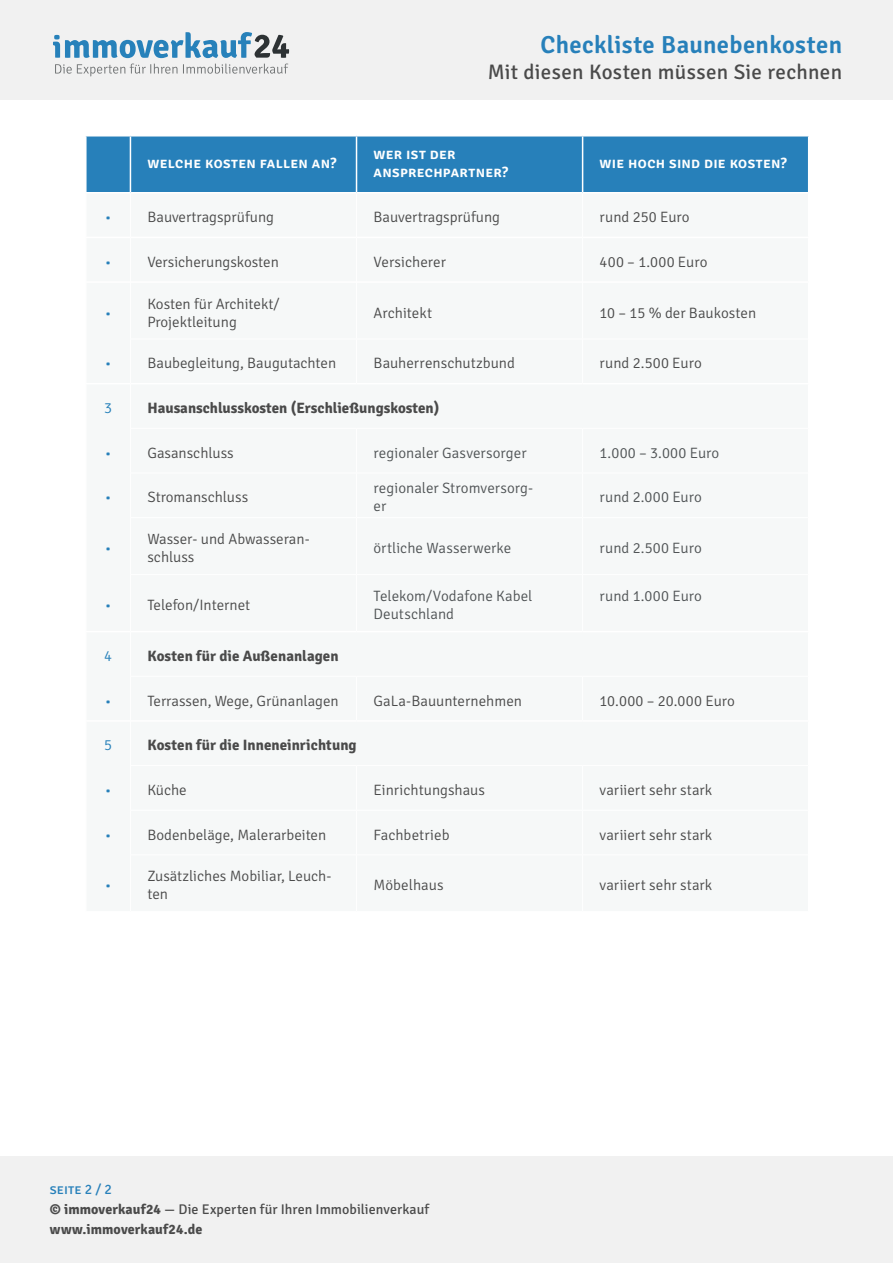
<style>
.page{position:relative;width:893px;height:1263px;background:#fff}
.page>*{position:absolute;margin:0;border:0;box-sizing:border-box;transform-origin:0 0}
.t1{font:600 24.6px "Signika";letter-spacing:.015em;color:#2780ba}
.t2{font:21px "Signika";letter-spacing:.015em;color:#4a4a4a}
.t3{font:300 15px/18px "Signika";color:#4a4a4a}
.t4{font:300 15px/18px "Signika";color:#4f5355}
.t5{font:700 15px "Signika";color:#4a4a4a}
.t6{font:600 15px "Signika";letter-spacing:.02em;color:#fff}
.t7{font:300 15px "Signika";letter-spacing:.02em;color:#4f5355}
.t8{font:300 15px "Signika";color:#2780ba}
.t9{font:300 15px "Signika";color:#2781ba}
.t10{font:14.1px/20.2px "Signika";letter-spacing:.005em;color:#4a4a4a}
.s1{color:#2780ba}
.s2{font-weight:700}
</style>
<div class="page">
<div style="left:0;top:0;width:893px;height:100px;background:#f1f1f1"></div>
<div style="left:0;top:1157px;width:893px;height:106px;background:#f1f1f1"></div>
<svg style="left:53px;top:32px;width:236px;height:26px"></svg>
<svg style="left:55px;top:64px;width:233px;height:12px"></svg>
<div style="left:87px;top:137px;width:721px;height:55px;background:#2780ba"></div>
<hr style="left:130px;top:137px;width:1px;height:55px;background:#fff">
<hr style="left:356px;top:137px;width:1px;height:55px;background:#fff">
<hr style="left:582px;top:137px;width:1px;height:55px;background:#fff">
<p class="t6" style="left:147px;top:154px;width:191px">welche kosten fallen an?</p>
<h1 class="t1" style="left:541px;top:31px;width:303px">Checkliste Baunebenkosten</h1>
<h2 class="t2" style="left:488px;top:60px;width:356px">Mit diesen Kosten müssen Sie rechnen</h2>
<p class="t6" style="left:374px;top:145px;width:83px">wer ist der</p>
<p class="t6" style="left:374px;top:163px;width:136px">ansprechpartner?</p>
<p class="t6" style="left:600px;top:154px;width:189px">wie hoch sind die kosten?</p>
<p class="t8" style="left:105px;top:209px;width:8px">•</p>
<p class="t3" style="left:147px;top:208px;width:128px">Bauvertragsprüfung</p>
<p class="t3" style="left:374px;top:208px;width:128px">Bauvertragsprüfung</p>
<p class="t3" style="left:600px;top:208px;width:91px">rund 250 Euro</p>
<p class="t8" style="left:105px;top:253px;width:8px">•</p>
<p class="t3" style="left:147px;top:253px;width:133px">Versicherungskosten</p>
<p class="t3" style="left:374px;top:253px;width:74px">Versicherer</p>
<p class="t3" style="left:600px;top:253px;width:109px">400 – 1.000 Euro</p>
<p class="t8" style="left:105px;top:304px;width:8px">•</p>
<p class="t3" style="left:147px;top:295px;width:134px">Kosten für Architekt/</p>
<p class="t3" style="left:147px;top:313px;width:91px">Projektleitung</p>
<p class="t3" style="left:374px;top:304px;width:60px">Architekt</p>
<p class="t3" style="left:600px;top:304px;width:158px">10 – 15 % der Baukosten</p>
<p class="t8" style="left:105px;top:355px;width:8px">•</p>
<p class="t3" style="left:147px;top:355px;width:190px">Baubegleitung, Baugutachten</p>
<p class="t3" style="left:374px;top:355px;width:143px">Bauherrenschutzbund</p>
<p class="t3" style="left:600px;top:355px;width:104px">rund 2.500 Euro</p>
<p class="t9" style="left:104px;top:400px;width:9px">3</p>
<p class="t5" style="left:147px;top:399px;width:293px">Hausanschlusskosten (Erschließungskosten)</p>
<p class="t8" style="left:105px;top:444px;width:8px">•</p>
<p class="t3" style="left:147px;top:444px;width:88px">Gasanschluss</p>
<p class="t4" style="left:374px;top:444px;width:155px">regionaler Gasversorger</p>
<p class="t7" style="left:600px;top:444px;width:121px">1.000 – 3.000 Euro</p>
<p class="t8" style="left:105px;top:489px;width:8px">•</p>
<p class="t3" style="left:147px;top:489px;width:102px">Stromanschluss</p>
<p class="t4" style="left:374px;top:480px;width:161px">regionaler Stromversorg&shy;er</p>
<p class="t4" style="left:600px;top:489px;width:104px">rund 2.000 Euro</p>
<p class="t8" style="left:105px;top:540px;width:8px">•</p>
<p class="t3" style="left:147px;top:530px;width:164px">Wasser- und Abwasseran&shy;schluss</p>
<p class="t4" style="left:374px;top:539px;width:139px">örtliche Wasserwerke</p>
<p class="t4" style="left:600px;top:539px;width:104px">rund 2.500 Euro</p>
<p class="t8" style="left:105px;top:597px;width:8px">•</p>
<p class="t3" style="left:147px;top:596px;width:104px">Telefon/Internet</p>
<p class="t4" style="left:374px;top:587px;width:161px">Telekom/Vodafone Kabel<br>Deutschland</p>
<p class="t4" style="left:600px;top:587px;width:104px">rund 1.000 Euro</p>
<p class="t9" style="left:104px;top:648px;width:9px">4</p>
<p class="t5" style="left:147px;top:647px;width:193px">Kosten für die Außenanlagen</p>
<p class="t8" style="left:105px;top:692px;width:8px">•</p>
<p class="t3" style="left:147px;top:692px;width:193px">Terrassen, Wege, Grünanlagen</p>
<p class="t3" style="left:374px;top:692px;width:150px">GaLa-Bauunternehmen</p>
<p class="t3" style="left:600px;top:692px;width:137px">10.000 – 20.000 Euro</p>
<p class="t9" style="left:104px;top:737px;width:9px">5</p>
<p class="t5" style="left:147px;top:736px;width:211px">Kosten für die Inneneinrichtung</p>
<p class="t8" style="left:105px;top:782px;width:8px">•</p>
<p class="t3" style="left:147px;top:781px;width:41px">Küche</p>
<p class="t3" style="left:374px;top:781px;width:113px">Einrichtungshaus</p>
<p class="t3" style="left:600px;top:781px;width:114px">variiert sehr stark</p>
<p class="t8" style="left:105px;top:826px;width:8px">•</p>
<p class="t3" style="left:147px;top:826px;width:180px">Bodenbeläge, Malerarbeiten</p>
<p class="t3" style="left:374px;top:826px;width:78px">Fachbetrieb</p>
<p class="t3" style="left:600px;top:826px;width:114px">variiert sehr stark</p>
<p class="t8" style="left:105px;top:877px;width:8px">•</p>
<p class="t3" style="left:147px;top:868px;width:185px">Zusätzliches Mobiliar, Leuch&shy;ten</p>
<p class="t3" style="left:374px;top:877px;width:72px">Möbelhaus</p>
<p class="t3" style="left:600px;top:877px;width:114px">variiert sehr stark</p>
<p class="t10" style="left:50px;top:1179px;width:381px"><span class="s1">seite 2 / 2<br></span><span class="s2">© immoverkauf24</span> — Die Experten für Ihren Immobilienverkauf <span class="s2">www.immoverkauf24.de</span></p>
</div>
